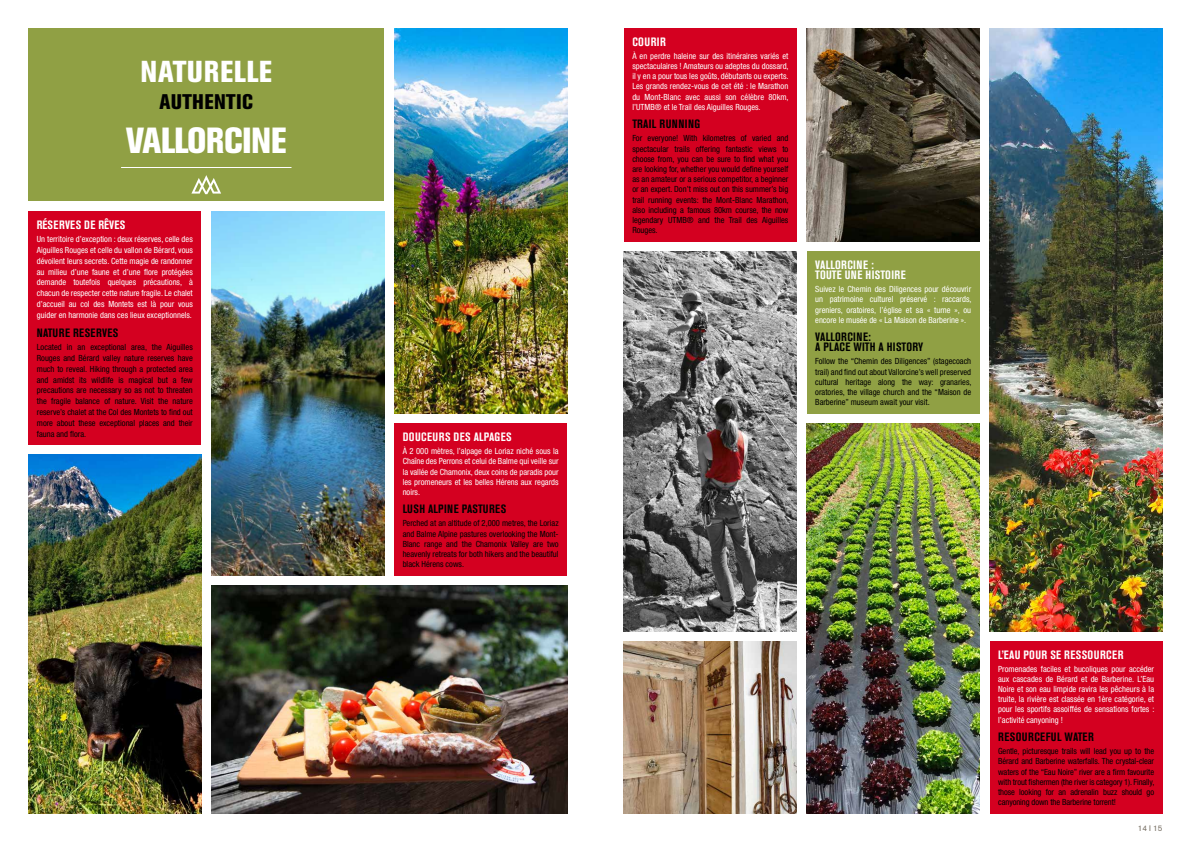
<style>
.page{position:relative;width:1191px;height:842px;background:#fff}
.page>*{position:absolute;margin:0;border:0;box-sizing:border-box;transform-origin:0 0}
.t1{font:800 condensed 36px "Akzidenz Grotesk BE";letter-spacing:-.02em;color:#fff}
.t2{font:800 condensed 30px "Akzidenz Grotesk BE";letter-spacing:.01em;color:#fff}
.t3{font:800 condensed 21px "Akzidenz Grotesk BE";letter-spacing:.01em;color:#000}
.t4{font:700 condensed 12px/10px "Akzidenz Grotesk BE";letter-spacing:.035em;color:#000}
.t5{font:700 condensed 12px/10px "Akzidenz Grotesk BE";letter-spacing:.035em;color:#fff}
.t6{font:condensed 8.5px/10.2px "Helvetica Neue LT Std";color:#000;text-align:justify}
.t7{font:condensed 8.5px/10.2px "Helvetica Neue LT Std";color:#fff;text-align:justify}
.t8{font:8px "Akzidenz Grotesk BE";color:#756d61}
</style>
<div class="page">
<div style="left:28px;top:211px;width:173px;height:234px;background:#d40020"></div>
<div style="left:394px;top:424px;width:173px;height:152px;background:#d40020"></div>
<img style="left:211px;top:211px;width:173px;height:365px">
<img style="left:394px;top:28px;width:173px;height:386px">
<img style="left:211px;top:586px;width:356px;height:228px">
<img style="left:28px;top:455px;width:173px;height:359px">
<div style="left:806px;top:252px;width:173px;height:162px;background:#90a044"></div>
<div style="left:624px;top:28px;width:173px;height:214px;background:#d40020"></div>
<div style="left:989px;top:641px;width:173px;height:173px;background:#d40020"></div>
<img style="left:989px;top:28px;width:173px;height:603px">
<img style="left:806px;top:424px;width:173px;height:390px">
<img style="left:624px;top:641px;width:173px;height:173px">
<img style="left:806px;top:28px;width:173px;height:214px">
<img style="left:624px;top:252px;width:173px;height:379px">
<div style="left:28px;top:28px;width:356px;height:173px;background:#90a044"></div>
<svg style="left:191px;top:175px;width:30px;height:19px"></svg>
<hr style="left:121px;top:167px;width:170px;height:1px;background:#fff">
<h2 class="t2" style="left:141px;top:55px;width:133px">NATURELLE</h2>
<h3 class="t3" style="left:159px;top:89px;width:95px">AUTHENTIC</h3>
<h1 class="t1" style="left:126px;top:119px;width:162px">VALLORCINE</h1>
<h3 class="t5" style="left:37px;top:220px;width:90px">RÉSERVES DE RÊVES</h3>
<p class="t7" style="left:37px;top:234px;width:157px;line-height:10.8px">Un territoire d’exception : deux réserves, celle des Aiguilles Rouges et celle du vallon de Bérard, vous dévoilent leurs secrets. Cette magie de randonner au milieu d’une faune et d’une flore protégées demande toutefois quelques précautions, à chacun de respecter cette nature fragile. Le chalet d’accueil au col des Montets est là pour vous guider en harmonie dans ces lieux exceptionnels.</p>
<h3 class="t4" style="left:37px;top:328px;width:83px">NATURE RESERVES</h3>
<p class="t6" style="left:37px;top:342px;width:157px;line-height:10.8px">Located in an exceptional area, the Aiguilles Rouges and Bérard valley nature reserves have much to reveal. Hiking through a protected area and amidst its wildlife is magical but a few precautions are necessary so as not to threaten the fragile balance of nature. Visit the nature reserve’s chalet at the Col des Montets to find out more about these exceptional places and their fauna and flora.</p>
<h3 class="t5" style="left:403px;top:432px;width:111px">DOUCEURS DES ALPAGES</h3>
<p class="t7" style="left:403px;top:446px;width:157px">À 2 000 mètres, l’alpage de Loriaz niché sous la Chaîne des Perrons et celui de Balme qui veille sur la vallée de Chamonix, deux coins de paradis pour les promeneurs et les belles Hérens aux regards noirs.</p>
<h3 class="t4" style="left:403px;top:504px;width:105px">LUSH ALPINE PASTURES</h3>
<p class="t6" style="left:403px;top:518px;width:157px">Perched at an altitude of 2,000 metres, the Loriaz and Balme Alpine pastures overlooking the Mont-Blanc range and the Chamonix Valley are two heavenly retreats for both hikers and the beautiful black Hérens cows.</p>
<h3 class="t5" style="left:632px;top:37px;width:35px">COURIR</h3>
<p class="t7" style="left:632px;top:51px;width:158px">À en perdre haleine sur des itinéraires variés et spectaculaires ! Amateurs ou adeptes du dossard, il y en a pour tous les goûts, débutants ou experts.<br>Les grands rendez-vous de cet été : le Marathon du Mont-Blanc avec aussi son célèbre 80km, l’UTMB® et le Trail des Aiguilles Rouges.</p>
<h3 class="t4" style="left:632px;top:119px;width:69px">TRAIL RUNNING</h3>
<p class="t6" style="left:632px;top:133px;width:158px">For everyone! With kilometres of varied and spectacular trails offering fantastic views to choose from, you can be sure to find what you are looking for, whether you would define yourself as an amateur or a serious competitor, a beginner or an expert. Don’t miss out on this summer’s big trail running events: the Mont-Blanc Marathon, also including a famous 80km course, the now legendary UTMB® and the Trail des Aiguilles Rouges.</p>
<h3 class="t5" style="left:815px;top:260px;width:92px">VALLORCINE :<br>TOUTE UNE HISTOIRE</h3>
<p class="t7" style="left:815px;top:284px;width:158px">Suivez le Chemin des Diligences pour découvrir un patrimoine culturel préservé : raccards, greniers, oratoires, l’église et sa « turne », ou encore le musée de « La Maison de Barberine ».</p>
<h3 class="t4" style="left:815px;top:332px;width:110px">VALLORCINE:<br>A PLACE WITH A HISTORY</h3>
<p class="t6" style="left:815px;top:356px;width:158px">Follow the “Chemin des Diligences” (stagecoach trail) and find out about Vallorcine’s well preserved cultural heritage along the way: granaries, oratories, the village church and the “Maison de Barberine” museum await your visit.</p>
<h3 class="t5" style="left:998px;top:649px;width:127px">L’EAU POUR SE RESSOURCER</h3>
<p class="t7" style="left:998px;top:663px;width:158px">Promenades faciles et bucoliques pour accéder aux cascades de Bérard et de Barberine. L’Eau Noire et son eau limpide ravira les pêcheurs à la truite, la rivière est classée en 1ère catégorie, et pour les sportifs assoiffés de sensations fortes : l’activité canyoning !</p>
<h3 class="t4" style="left:998px;top:732px;width:97px">RESOURCEFUL WATER</h3>
<p class="t6" style="left:998px;top:746px;width:158px">Gentle, picturesque trails will lead you up to the Bérard and Barberine waterfalls. The crystal-clear waters of the “Eau Noire” river are a firm favourite with trout fishermen (the river is category 1). Finally, those looking for an adrenalin buzz should go canyoning down the Barberine torrent!</p>
<p class="t8" style="left:1137px;top:823px;width:26px">14 I 15</p>
</div>
